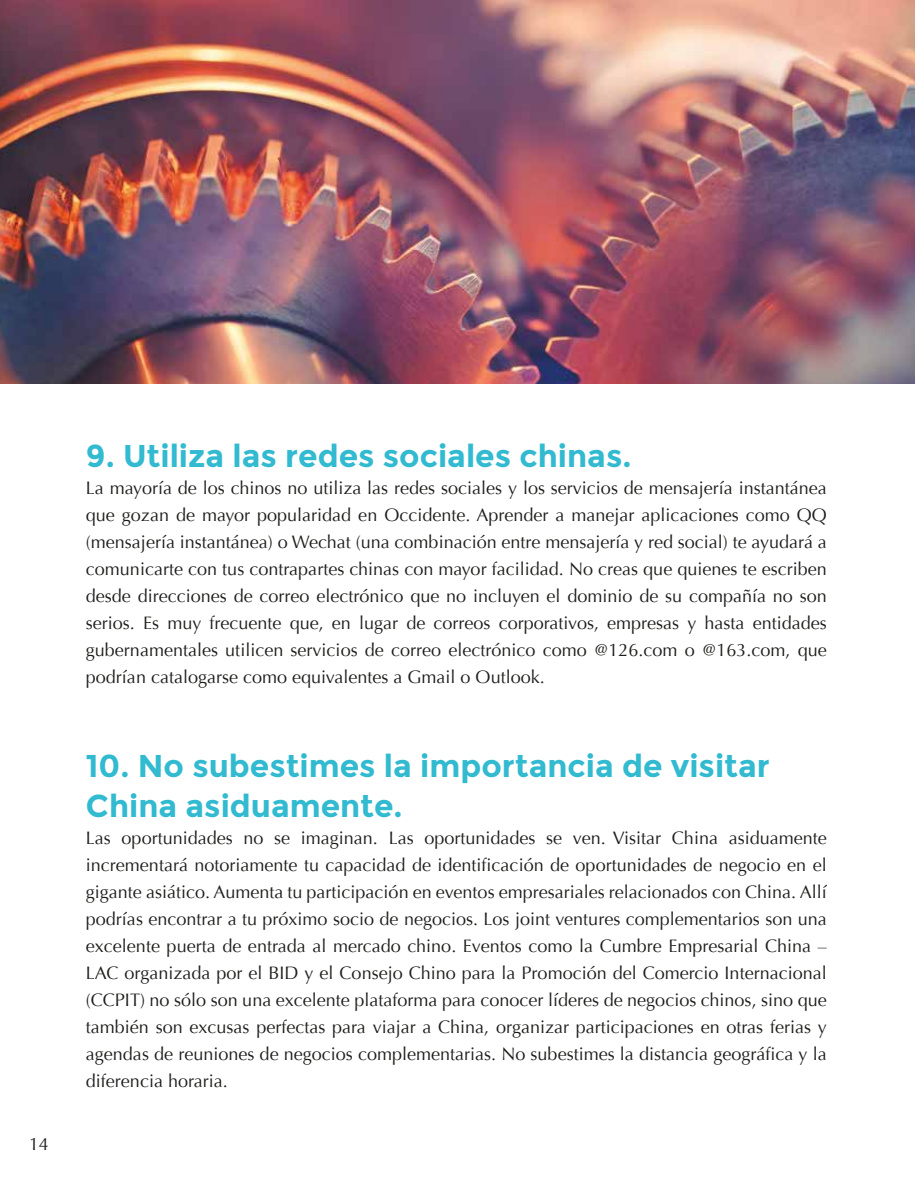
<style>
.page{position:relative;width:915px;height:1191px;background:#fff}
.page>*{position:absolute;margin:0;border:0;box-sizing:border-box;transform-origin:0 0}
.t1{font:700 31.5px/40.3px "Montserrat";color:#31bad0}
.t2{font:18px/27px "Optima";color:#1d1d1b;text-align:justify}
.t3{font:17.7px "Optima";color:#1d1d1b}
</style>
<div class="page">
<img style="left:0;top:0;width:914px;height:383px">
<p class="t3" style="left:29px;top:1133px;width:21px">14</p>
<h1 class="t1" style="left:86px;top:436px;width:547px">9. Utiliza las redes sociales chinas.</h1>
<p class="t2" style="left:86px;top:474px;width:742px">La mayoría de los chinos no utiliza las redes sociales y los servicios de mensajería instantánea que gozan de mayor popularidad en Occidente. Aprender a manejar aplicaciones como QQ (mensajería instantánea) o Wechat (una combinación entre mensajería y red social) te ayudará a comunicarte con tus contrapartes chinas con mayor facilidad. No creas que quienes te escriben desde direcciones de correo electrónico que no incluyen el dominio de su compañía no son serios. Es muy frecuente que, en lugar de correos corporativos, empresas y hasta entidades gubernamentales utilicen servicios de correo electrónico como @126.com o @163.com, que podrían catalogarse como equivalentes a Gmail o Outlook.</p>
<h1 class="t1" style="left:86px;top:745px;width:685px">10. No subestimes la importancia de visitar<br>China asiduamente.</h1>
<p class="t2" style="left:86px;top:825px;width:742px">Las oportunidades no se imaginan. Las oportunidades se ven. Visitar China asiduamente incrementará notoriamente tu capacidad de identificación de oportunidades de negocio en el gigante asiático. Aumenta tu participación en eventos empresariales relacionados con China. Allí podrías encontrar a tu próximo socio de negocios. Los joint ventures complementarios son una excelente puerta de entrada al mercado chino. Eventos como la Cumbre Empresarial China – LAC organizada por el BID y el Consejo Chino para la Promoción del Comercio Internacional (CCPIT) no sólo son una excelente plataforma para conocer líderes de negocios chinos, sino que también son excusas perfectas para viajar a China, organizar participaciones en otras ferias y agendas de reuniones de negocios complementarias. No subestimes la distancia geográfica y la diferencia horaria.</p>
</div>
